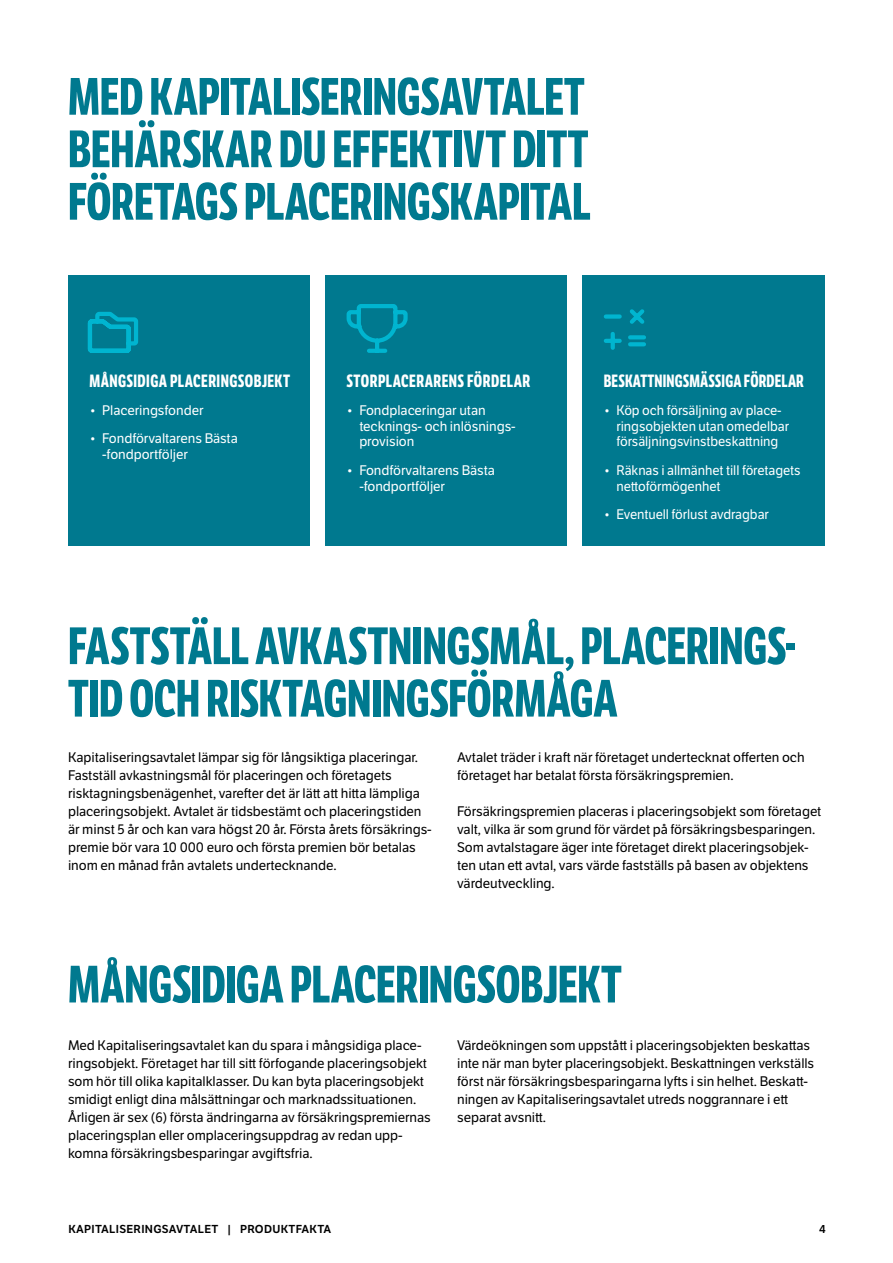
<style>
.page{position:relative;width:893px;height:1263px;background:#fff}
.page>*{position:absolute;margin:0;border:0;box-sizing:border-box;transform-origin:0 0}
.H2_-_Otsikko_M{font:700 51px/52.5px "LFT Etica Compressed";letter-spacing:-.005em;color:#00798f}
.H3_-_Väliotsikko__alaväli___yläväli{font:700 17.25px "LFT Etica Compressed";letter-spacing:.025em;color:#fff}
.P_-_Leipäteksti_M__alaväli{font:13.5px/18px "LFT Etica";letter-spacing:-.005em;color:#000}
.t1{font:13.5px/15.8px "LFT Etica";letter-spacing:-.005em;color:#fff}
.t2{font:11.25px "LFT Etica SB";letter-spacing:.025em;color:#000}
</style>
<div class="page">
<div style="left:68px;top:276px;width:242px;height:270px;background:#00798f"></div>
<div style="left:583px;top:276px;width:242px;height:270px;background:#00798f"></div>
<div style="left:326px;top:276px;width:241px;height:270px;background:#00798f"></div>
<svg style="left:346px;top:304px;width:62px;height:49px"></svg>
<svg style="left:87px;top:311px;width:51px;height:42px"></svg>
<svg style="left:603px;top:309px;width:43px;height:41px"></svg>
<h2 class="H2_-_Otsikko_M" style="left:68px;top:71px;width:524px">MED KAPITALISERINGSAVTALET<br>BEHÄRSKAR DU EFFEKTIVT DITT<br>FÖRETAGS PLACERINGSKAPITAL</h2>
<h3 class="H3_-_Väliotsikko__alaväli___yläväli" style="left:89px;top:371px;width:202px">MÅNGSIDIGA PLACERINGSOBJEKT</h3>
<h3 class="H3_-_Väliotsikko__alaväli___yläväli" style="left:347px;top:371px;width:185px">STORPLACERARENS FÖRDELAR</h3>
<h3 class="H3_-_Väliotsikko__alaväli___yläväli" style="left:604px;top:371px;width:202px">BESKATTNINGSMÄSSIGA FÖRDELAR</h3>
<p class="t1" style="left:89px;top:402px;width:116px">• Placeringsfonder</p>
<p class="t1" style="left:102px;top:431px;width:137px;text-indent:-13px">• Fondförvaltarens Bästa -fondportföljer</p>
<p class="t1" style="left:359px;top:402px;width:158px;text-indent:-13px">• Fondplaceringar utan tecknings- och inlösnings&shy;provision</p>
<p class="t1" style="left:359px;top:462px;width:137px;text-indent:-13px">• Fondförvaltarens Bästa -fondportföljer</p>
<p class="t1" style="left:616px;top:402px;width:174px;text-indent:-13px">• Köp och försäljning av place&shy;ringsobjekten utan omedelbar försäljningsvinstbeskattning</p>
<p class="t1" style="left:616px;top:462px;width:186px;text-indent:-13px">• Räknas i allmänhet till företagets nettoförmögenhet</p>
<p class="t1" style="left:604px;top:507px;width:167px">• Eventuell förlust avdragbar</p>
<h2 class="H2_-_Otsikko_M" style="left:68px;top:621px;width:729px">FASTSTÄLL AVKASTNINGSMÅL, PLACERINGS-<br>TID OCH RISKTAGNINGSFÖRMÅGA</h2>
<p class="P_-_Leipäteksti_M__alaväli" style="left:68px;top:748px;width:365px">Kapitaliseringsavtalet lämpar sig för långsiktiga placeringar.<br>Fastställ avkastningsmål för placeringen och företagets risktagningsbenägenhet, varefter det är lätt att hitta lämpliga placeringsobjekt. Avtalet är tidsbestämt och placeringstiden är minst 5 år och kan vara högst 20 år. Första årets försäkrings&shy;premie bör vara 10 000 euro och första premien bör betalas inom en månad från avtalets undertecknande.</p>
<p class="P_-_Leipäteksti_M__alaväli" style="left:457px;top:748px;width:349px">Avtalet träder i kraft när företaget undertecknat offerten och företaget har betalat första försäkringspremien.</p>
<p class="P_-_Leipäteksti_M__alaväli" style="left:457px;top:802px;width:366px">Försäkringspremien placeras i placeringsobjekt som företaget valt, vilka är som grund för värdet på försäkringsbesparingen.<br>Som avtalstagare äger inte företaget direkt placeringsobjek&shy;ten utan ett avtal, vars värde fastställs på basen av objektens värdeutveckling.</p>
<h2 class="H2_-_Otsikko_M" style="left:68px;top:959px;width:555px">MÅNGSIDIGA PLACERINGSOBJEKT</h2>
<p class="P_-_Leipäteksti_M__alaväli" style="left:68px;top:1036px;width:364px">Med Kapitaliseringsavtalet kan du spara i mångsidiga place&shy;ringsobjekt. Företaget har till sitt förfogande placeringsobjekt som hör till olika kapitalklasser. Du kan byta placeringsobjekt smidigt enligt dina målsättningar och marknadssituationen.<br>Årligen är sex (6) första ändringarna av försäkringspremiernas placeringsplan eller omplaceringsuppdrag av redan upp&shy;komna försäkringsbesparingar avgiftsfria.</p>
<p class="P_-_Leipäteksti_M__alaväli" style="left:457px;top:1036px;width:359px">Värdeökningen som uppstått i placeringsobjekten beskattas inte när man byter placeringsobjekt. Beskattningen verkställs först när försäkringsbesparingarna lyfts i sin helhet. Beskatt&shy;ningen av Kapitaliseringsavtalet utreds noggrannare i ett separat avsnitt.</p>
<p class="t2" style="left:68px;top:1222px;width:264px">KAPITALISERINGSAVTALET | PRODUKTFAKTA</p>
<p class="t2" style="left:819px;top:1222px;width:8px">4</p>
</div>
